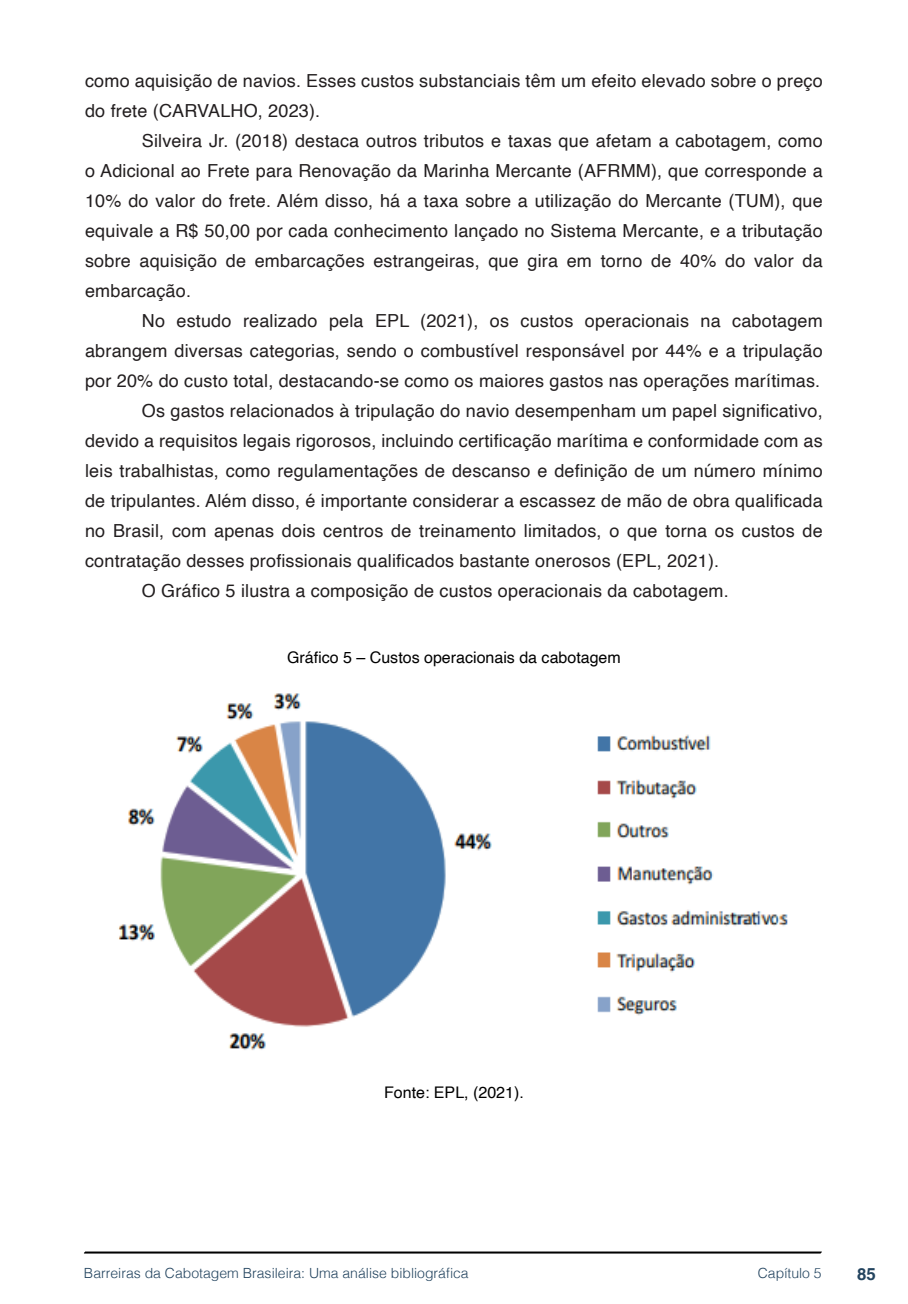
<style>
.page{position:relative;width:908px;height:1304px;background:#fff}
.page>*{position:absolute;margin:0;border:0;box-sizing:border-box;transform-origin:0 0}
.t1{font:18px/30px "Helvetica";letter-spacing:.01em;color:#231f20}
.t2{font:700 16.8px "Helvetica";color:#23445f}
.t3{font:16px "Helvetica";color:#000}
.t4{font:300 14px "Helvetica";color:#23445f}
</style>
<div class="page">
<svg style="left:84px;top:1251px;width:737px;height:3px;background:#515151"></svg>
<img style="left:118px;top:693px;width:670px;height:357px">
<p class="t1" style="left:85px;top:66px;width:738px">como aquisição de navios. Esses custos substanciais têm um efeito elevado sobre o preço do frete (CARVALHO, 2023).</p>
<p class="t1" style="left:85px;top:126px;width:738px;text-align:justify;text-indent:57px">Silveira Jr. (2018) destaca outros tributos e taxas que afetam a cabotagem, como o Adicional ao Frete para Renovação da Marinha Mercante (AFRMM), que corresponde a 10% do valor do frete. Além disso, há a taxa sobre a utilização do Mercante (TUM), que equivale a R$ 50,00 por cada conhecimento lançado no Sistema Mercante, e a tributação sobre aquisição de embarcações estrangeiras, que gira em torno de 40% do valor da embarcação.</p>
<p class="t1" style="left:142px;top:306px;width:682px">No estudo realizado pela EPL (2021), os custos operacionais na cabotagem</p>
<p class="t1" style="left:85px;top:336px;width:738px">abrangem diversas categorias, sendo o combustível responsável por 44% e a tripulação</p>
<p class="t1" style="left:85px;top:366px;width:736px">por 20% do custo total, destacando-se como os maiores gastos nas operações marítimas.</p>
<p class="t1" style="left:142px;top:396px;width:682px">Os gastos relacionados à tripulação do navio desempenham um papel significativo,</p>
<p class="t1" style="left:85px;top:427px;width:738px">devido a requisitos legais rigorosos, incluindo certificação marítima e conformidade com as</p>
<p class="t1" style="left:85px;top:457px;width:738px">leis trabalhistas, como regulamentações de descanso e definição de um número mínimo</p>
<p class="t1" style="left:85px;top:487px;width:738px">de tripulantes. Além disso, é importante considerar a escassez de mão de obra qualificada</p>
<p class="t1" style="left:85px;top:517px;width:738px">no Brasil, com apenas dois centros de treinamento limitados, o que torna os custos de</p>
<p class="t1" style="left:85px;top:547px;width:635px">contratação desses profissionais qualificados bastante onerosos (EPL, 2021).</p>
<p class="t1" style="left:142px;top:577px;width:588px">O Gráfico 5 ilustra a composição de custos operacionais da cabotagem.</p>
<p class="t3" style="left:287px;top:645px;width:335px">Gráfico 5 – Custos operacionais da cabotagem</p>
<p class="t3" style="left:384px;top:1080px;width:141px">Fonte: EPL, (2021).</p>
<p class="t4" style="left:84px;top:1261px;width:386px">Barreiras da Cabotagem Brasileira: Uma análise bibliográfica</p>
<p class="t4" style="left:757px;top:1261px;width:65px">Capítulo 5</p>
<p class="t2" style="left:856px;top:1264px;width:20px">85</p>
</div>
